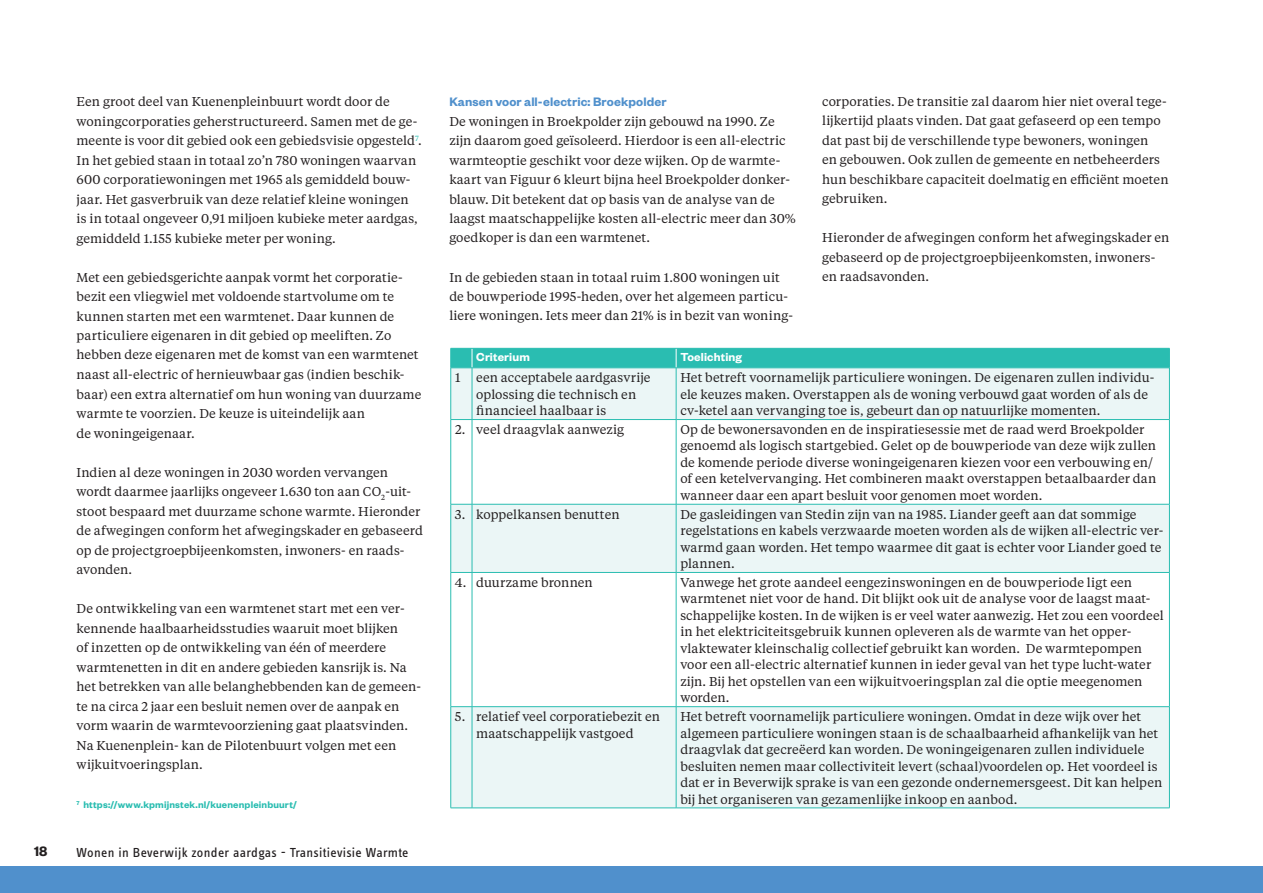
<style>
.page{position:relative;width:1263px;height:893px;background:#fff}
.page>*{position:absolute;margin:0;border:0;box-sizing:border-box;transform-origin:0 0}
.t1{font:600 15px "Founders Grotesk";color:#231f20}
.t2{font:13.5px "Info Text Pro";letter-spacing:.025em;color:#231f20}
.tussenkop_3{font:600 13.5px "Founders Grotesk";letter-spacing:.01em;color:#5090cc}
.plat{font:12.75px/19.5px "Tiempos Text";letter-spacing:.005em;color:#231f20}
.tabel_plat{font:12.75px/16.5px "Tiempos Text";letter-spacing:.005em;color:#231f20}
.tabelkop{font:600 12.75px "Founders Grotesk";letter-spacing:.01em;color:#fff}
.bijschrift{font:600 10.5px "Founders Grotesk";letter-spacing:.02em;color:#2abdb1}
</style>
<div class="page">
<div style="left:0;top:867px;width:1263px;height:26px;background:#5090cc"></div>
<svg style="left:451px;top:369px;width:718px;height:439px;fill:#ebf6f6"></svg>
<hr style="left:450px;top:368px;width:1px;height:51px;background:#2abdb1">
<svg style="left:450px;top:348px;width:720px;height:21px;background:#2cbdb1"></svg>
<hr style="left:472px;top:368px;width:204px;height:1px;background:#2abdb1">
<hr style="left:676px;top:368px;width:493px;height:1px;background:#2abdb1">
<hr style="left:472px;top:368px;width:1px;height:51px;background:#2abdb1">
<hr style="left:676px;top:368px;width:1px;height:51px;background:#2abdb1">
<hr style="left:1169px;top:368px;width:1px;height:51px;background:#2abdb1">
<hr style="left:450px;top:420px;width:1px;height:84px;background:#2abdb1">
<svg style="left:451px;top:419px;width:21px;height:1px"></svg>
<hr style="left:472px;top:419px;width:204px;height:1px;background:#2abdb1">
<hr style="left:676px;top:419px;width:493px;height:1px;background:#2abdb1">
<hr style="left:472px;top:420px;width:1px;height:84px;background:#2abdb1">
<hr style="left:676px;top:420px;width:1px;height:84px;background:#2abdb1">
<hr style="left:1169px;top:420px;width:1px;height:84px;background:#2abdb1">
<hr style="left:450px;top:504px;width:1px;height:68px;background:#2abdb1">
<svg style="left:451px;top:504px;width:21px;height:1px"></svg>
<hr style="left:472px;top:504px;width:204px;height:1px;background:#2abdb1">
<hr style="left:676px;top:504px;width:493px;height:1px;background:#2abdb1">
<hr style="left:472px;top:504px;width:1px;height:68px;background:#2abdb1">
<hr style="left:676px;top:504px;width:1px;height:68px;background:#2abdb1">
<hr style="left:1169px;top:504px;width:1px;height:68px;background:#2abdb1">
<hr style="left:450px;top:573px;width:1px;height:133px;background:#2abdb1">
<svg style="left:451px;top:572px;width:21px;height:1px"></svg>
<hr style="left:472px;top:572px;width:204px;height:1px;background:#2abdb1">
<hr style="left:676px;top:572px;width:493px;height:1px;background:#2abdb1">
<hr style="left:472px;top:573px;width:1px;height:133px;background:#2abdb1">
<hr style="left:676px;top:573px;width:1px;height:133px;background:#2abdb1">
<hr style="left:1169px;top:573px;width:1px;height:133px;background:#2abdb1">
<hr style="left:450px;top:707px;width:1px;height:101px;background:#2abdb1">
<svg style="left:451px;top:706px;width:21px;height:1px"></svg>
<hr style="left:472px;top:706px;width:204px;height:1px;background:#2abdb1">
<hr style="left:676px;top:706px;width:493px;height:1px;background:#2abdb1">
<hr style="left:472px;top:707px;width:1px;height:101px;background:#2abdb1">
<hr style="left:676px;top:707px;width:1px;height:101px;background:#2abdb1">
<hr style="left:1169px;top:707px;width:1px;height:101px;background:#2abdb1">
<svg style="left:451px;top:808px;width:21px;height:1px"></svg>
<hr style="left:472px;top:808px;width:204px;height:1px;background:#2abdb1">
<hr style="left:676px;top:808px;width:493px;height:1px;background:#2abdb1">
<p class="plat" style="left:77px;top:91px;width:347px">Een groot deel van Kuenenpleinbuurt wordt door de woningcorporaties geherstructureerd. Samen met de ge&shy;meente is voor dit gebied ook een gebiedsvisie opgesteld<sup>7</sup>.<br>In het gebied staan in totaal zo’n 780 woningen waarvan 600 corporatiewoningen met 1965 als gemiddeld bouw&shy;jaar. Het gasverbruik van deze relatief kleine woningen is in totaal ongeveer 0,91 miljoen kubieke meter aardgas, gemiddeld 1.155 kubieke meter per woning.</p>
<p class="plat" style="left:77px;top:267px;width:346px">Met een gebiedsgerichte aanpak vormt het corporatie&shy;bezit een vliegwiel met voldoende startvolume om te kunnen starten met een warmtenet. Daar kunnen de particuliere eigenaren in dit gebied op meeliften. Zo hebben deze eigenaren met de komst van een warmtenet naast all-electric of hernieuwbaar gas (indien beschik&shy;baar) een extra alternatief om hun woning van duurzame warmte te voorzien. De keuze is uiteindelijk aan<br>de woningeigenaar.</p>
<p class="plat" style="left:77px;top:462px;width:348px">Indien al deze woningen in 2030 worden vervangen wordt daarmee jaarlijks ongeveer 1.630 ton aan CO<sub>2</sub>-uit&shy;stoot bespaard met duurzame schone warmte. Hieronder de afwegingen conform het afwegingskader en gebaseerd op de projectgroepbijeenkomsten, inwoners- en raads&shy;avonden.</p>
<p class="plat" style="left:77px;top:598px;width:346px">De ontwikkeling van een warmtenet start met een ver&shy;kennende haalbaarheidsstudies waaruit moet blijken<br>of inzetten op de ontwikkeling van één of meerdere warmtenetten in dit en andere gebieden kansrijk is. Na het betrekken van alle belanghebbenden kan de gemeen&shy;te na circa 2 jaar een besluit nemen over de aanpak en vorm waarin de warmtevoorziening gaat plaatsvinden.<br>Na Kuenenplein- kan de Pilotenbuurt volgen met een wijkuitvoeringsplan.</p>
<p class="bijschrift" style="left:77px;top:798px;width:222px"><sup>7</sup> https://www.kpmijnstek.nl/kuenenpleinbuurt/</p>
<p class="t1" style="left:34px;top:841px;width:15px">18</p>
<p class="t2" style="left:77px;top:844px;width:333px">Wonen in Beverwijk zonder aardgas - Transitievisie Warmte</p>
<p class="tussenkop_3" style="left:449px;top:93px;width:219px">Kansen voor all-electric: Broekpolder</p>
<p class="plat" style="left:449px;top:111px;width:348px">De woningen in Broekpolder zijn gebouwd na 1990. Ze zijn daarom goed geïsoleerd. Hierdoor is een all-electric warmteoptie geschikt voor deze wijken. Op de warmte&shy;kaart van Figuur 6 kleurt bijna heel Broekpolder donker&shy;blauw. Dit betekent dat op basis van de analyse van de laagst maatschappelijke kosten all-electric meer dan 30% goedkoper is dan een warmtenet.</p>
<p class="plat" style="left:449px;top:267px;width:345px">In de gebieden staan in totaal ruim 1.800 woningen uit de bouwperiode 1995-heden, over het algemeen particu&shy;liere woningen. Iets meer dan 21% is in bezit van woning-</p>
<p class="tabelkop" style="left:476px;top:348px;width:55px">Criterium</p>
<p class="tabelkop" style="left:680px;top:348px;width:63px">Toelichting</p>
<p class="plat" style="left:822px;top:91px;width:348px">corporaties. De transitie zal daarom hier niet overal tege&shy;lijkertijd plaats vinden. Dat gaat gefaseerd op een tempo dat past bij de verschillende type bewoners, woningen<br>en gebouwen. Ook zullen de gemeente en netbeheerders hun beschikbare capaciteit doelmatig en efficiënt moeten gebruiken.</p>
<p class="plat" style="left:822px;top:228px;width:349px">Hieronder de afwegingen conform het afwegingskader en gebaseerd op de projectgroepbijeenkomsten, inwoners&shy;en raadsavonden.</p>
<p class="tabel_plat" style="left:455px;top:369px;width:7px">1</p>
<p class="tabel_plat" style="left:476px;top:369px;width:176px">een acceptabele aardgasvrije oplossing die technisch en financieel haalbaar is</p>
<p class="tabel_plat" style="left:680px;top:369px;width:475px">Het betreft voornamelijk particuliere woningen. De eigenaren zullen individu&shy;ele keuzes maken. Overstappen als de woning verbouwd gaat worden of als de cv-ketel aan vervanging toe is, gebeurt dan op natuurlijke momenten.</p>
<p class="tabel_plat" style="left:455px;top:421px;width:12px">2.</p>
<p class="tabel_plat" style="left:476px;top:421px;width:149px">veel draagvlak aanwezig</p>
<p class="tabel_plat" style="left:680px;top:421px;width:477px">Op de bewonersavonden en de inspiratiesessie met de raad werd Broekpolder genoemd als logisch startgebied. Gelet op de bouwperiode van deze wijk zullen de komende periode diverse woningeigenaren kiezen voor een verbouwing en/ of een ketelvervanging. Het combineren maakt overstappen betaalbaarder dan wanneer daar een apart besluit voor genomen moet worden.</p>
<p class="tabel_plat" style="left:455px;top:505px;width:12px">3.</p>
<p class="tabel_plat" style="left:476px;top:505px;width:145px">koppelkansen benutten</p>
<p class="tabel_plat" style="left:680px;top:505px;width:485px">De gasleidingen van Stedin zijn van na 1985. Liander geeft aan dat sommige regelstations en kabels verzwaarde moeten worden als de wijken all-electric ver&shy;warmd gaan worden. Het tempo waarmee dit gaat is echter voor Liander goed te plannen.</p>
<p class="tabel_plat" style="left:455px;top:574px;width:13px">4.</p>
<p class="tabel_plat" style="left:476px;top:574px;width:118px">duurzame bronnen</p>
<p class="tabel_plat" style="left:680px;top:574px;width:485px">Vanwege het grote aandeel eengezinswoningen en de bouwperiode ligt een warmtenet niet voor de hand. Dit blijkt ook uit de analyse voor de laagst maat&shy;schappelijke kosten. In de wijken is er veel water aanwezig. Het zou een voordeel in het elektriciteitsgebruik kunnen opleveren als de warmte van het opper&shy;vlaktewater kleinschalig collectief gebruikt kan worden. De warmtepompen voor een all-electric alternatief kunnen in ieder geval van het type lucht-water zijn. Bij het opstellen van een wijkuitvoeringsplan zal die optie meegenomen worden.</p>
<p class="tabel_plat" style="left:455px;top:708px;width:12px">5.</p>
<p class="tabel_plat" style="left:476px;top:708px;width:185px">relatief veel corporatiebezit en maatschappelijk vastgoed</p>
<p class="tabel_plat" style="left:680px;top:708px;width:483px">Het betreft voornamelijk particuliere woningen. Omdat in deze wijk over het algemeen particuliere woningen staan is de schaalbaarheid afhankelijk van het draagvlak dat gecreëerd kan worden. De woningeigenaren zullen individuele besluiten nemen maar collectiviteit levert (schaal)voordelen op. Het voordeel is dat er in Beverwijk sprake is van een gezonde ondernemersgeest. Dit kan helpen bij het organiseren van gezamenlijke inkoop en aanbod.</p>
</div>
